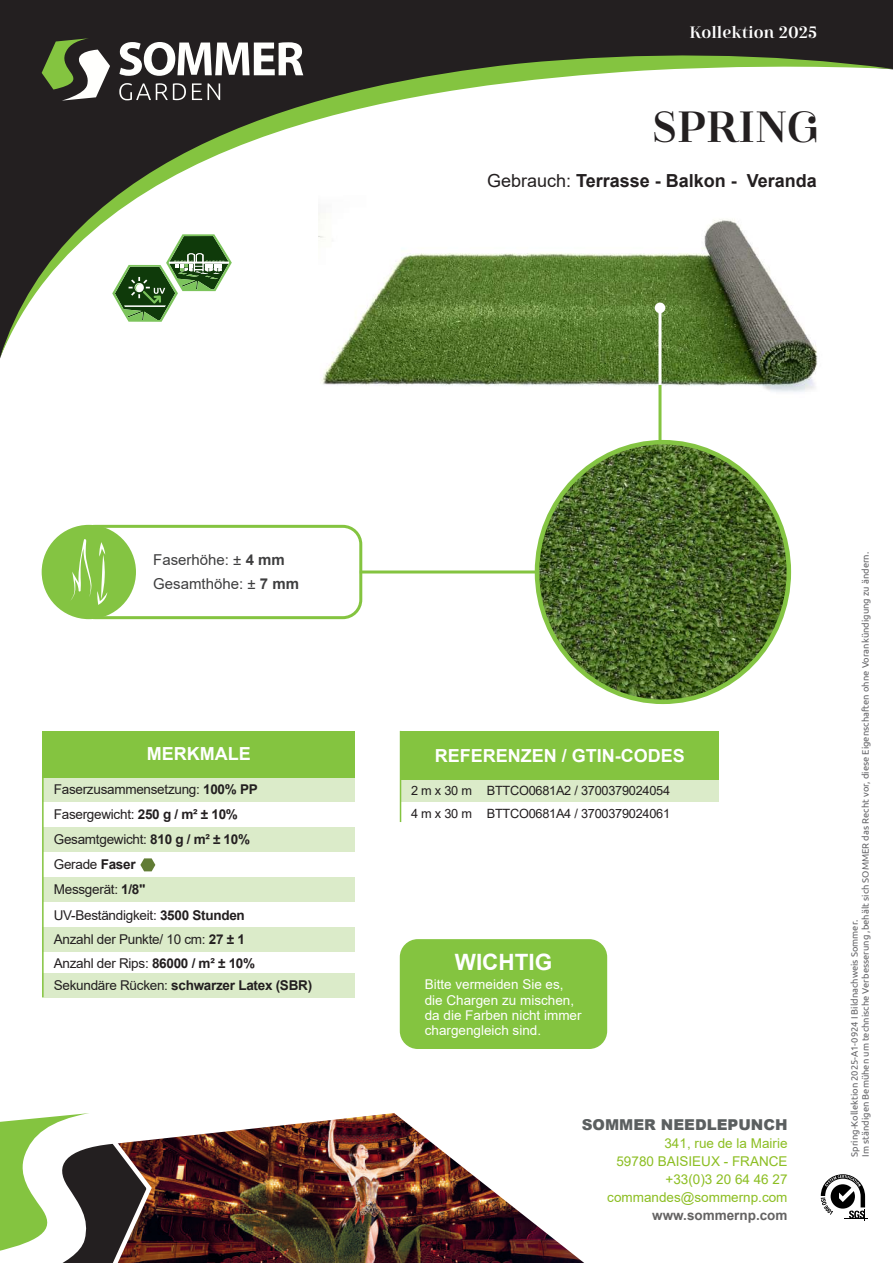
<style>
.page{position:relative;width:893px;height:1263px;background:#fff}
.page>*{position:absolute;margin:0;border:0;box-sizing:border-box;transform-origin:0 0}
.t1{font:43.5px "Cabrito Didone Nor Dem";color:#231f20}
.t2{font:700 22.5px "Arial";color:#fff}
.t3{font:700 18px "Arial";color:#231f20}
.t4{font:700 18px "Arial";color:#fff}
.t5{font:16.5px "Cabrito Didone Nor Dem";color:#fff}
.t6{font:15px/24px "Arial";color:#3e3e3f}
.t7{font:900 15px "Arial";color:#5b5f60}
.t8{font:13.5px/24.9px "Arial";letter-spacing:-.02em;color:#231f20}
.t9{font:13.5px/15px "Arial";color:#fff}
.t10{font:13.5px/18px "Arial";color:#8cbe22;text-align:right}
.t11{font:700 13.5px "Arial";letter-spacing:-.02em;color:#231f20}
.t12{font:700 13.5px "Arial";color:#646363}
.t13{font:12.75px/22.5px "Arial";letter-spacing:-.02em;color:#231f20}
.t14{font:9.3px/11.2px "Ubuntu";color:#636366}
.s1{font-weight:400}
.s2{font-weight:700}
</style>
<div class="page">
<div style="left:43px;top:973px;width:312px;height:24px;background:#dbebc9"></div>
<img style="left:321px;top:358px;width:497px;height:52px">
<svg style="left:821px;top:1174px;width:47px;height:46px"></svg>
<div style="left:43px;top:777px;width:312px;height:24px;background:#dbebc9"></div>
<div style="left:43px;top:877px;width:312px;height:24px;background:#dbebc9"></div>
<div style="left:43px;top:927px;width:312px;height:24px;background:#dbebc9"></div>
<div style="left:43px;top:827px;width:312px;height:24px;background:#dbebc9"></div>
<div style="left:42px;top:731px;width:313px;height:46px;background:#84c440"></div>
<svg style="left:140px;top:858px;width:15px;height:13px"></svg>
<hr style="left:42px;top:735px;width:2px;height:262px;background:#84c440">
<div style="left:400px;top:777px;width:319px;height:25px;background:#dbebc9"></div>
<div style="left:400px;top:731px;width:319px;height:48px;background:#84c440"></div>
<hr style="left:400px;top:731px;width:1px;height:91px;background:#84c440">
<img style="left:154px;top:1113px;width:430px;height:150px">
<svg style="left:0;top:1113px;width:154px;height:150px"></svg>
<div style="left:0;top:0;width:893px;height:52px;background:#231f20"></div>
<svg style="left:0;top:52px;width:893px;height:306px"></svg>
<svg style="left:42px;top:38px;width:68px;height:63px"></svg>
<svg style="left:119px;top:42px;width:184px;height:34px"></svg>
<svg style="left:119px;top:83px;width:67px;height:17px"></svg>
<svg style="left:192px;top:83px;width:10px;height:17px"></svg>
<svg style="left:208px;top:83px;width:12px;height:17px"></svg>
<svg style="left:112px;top:234px;width:120px;height:88px"></svg>
<div style="left:400px;top:939px;width:207px;height:110px;background:#84c440;border-radius:18px"></div>
<div style="left:76px;top:525px;width:286px;height:94px;border:3px solid #84c440;border-radius:18px"></div>
<div style="left:42px;top:525px;width:94px;height:94px;background:#84c442;border-radius:50%"></div>
<svg style="left:71px;top:539px;width:36px;height:66px"></svg>
<hr style="left:360px;top:570px;width:298px;height:3px;background:#84c440">
<hr style="left:658px;top:385px;width:3px;height:119px;background:#84c440">
<div style="left:655px;top:303px;width:10px;height:10px;background:#fff;border-radius:50%"></div>
<hr style="left:658px;top:308px;width:3px;height:77px;background:#fff">
<img style="left:537px;top:442px;width:252px;height:260px">
<p class="t5" style="left:690px;top:22px;width:129px">Kollektion 2025</p>
<h1 class="t1" style="left:652px;top:101px;width:168px">SPRING</h1>
<h3 class="t3" style="left:487px;top:168px;width:331px"><span class="s1">Gebrauch:</span> Terrasse - Balkon - Veranda</h3>
<p class="t6" style="left:153px;top:548px;width:147px">Faserhöhe: ± <span class="s2">4 mm<br></span>Gesamthöhe: ± <span class="s2">7 mm</span></p>
<h3 class="t4" style="left:147px;top:741px;width:105px">MERKMALE</h3>
<p class="t8" style="left:54px;top:777px;width:206px">Faserzusammensetzung: <span class="s2">100% PP</span></p>
<p class="t8" style="left:54px;top:827px;width:198px">Gesamtgewicht: <span class="s2">810 g / m² ± 10%<br></span>Gerade <span class="s2">Faser<br></span>Messgerät: <span class="s2">1/8"</span></p>
<p class="t8" style="left:54px;top:927px;width:193px">Anzahl der Punkte/ 10 cm: <span class="s2">27 ± 1</span></p>
<p class="t11" style="left:54px;top:976px;width:260px"><span class="s1">Sekundäre Rücken:</span> schwarzer Latex (SBR)</p>
<p class="t8" style="left:54px;top:802px;width:186px">Fasergewicht: <span class="s2">250 g / m² ± 10%</span></p>
<p class="t8" style="left:54px;top:902px;width:193px">UV-Beständigkeit: <span class="s2">3500 Stunden</span></p>
<p class="t8" style="left:54px;top:951px;width:203px">Anzahl der Rips: <span class="s2">86000 / m² ± 10%</span></p>
<h3 class="t4" style="left:435px;top:742px;width:252px">REFERENZEN / GTIN-CODES</h3>
<p class="t13" style="left:411px;top:780px;width:62px">2 m x 30 m<br>4 m x 30 m</p>
<p class="t13" style="left:487px;top:780px;width:185px">BTTCO0681A2 / 3700379024054<br>BTTCO0681A4 / 3700379024061</p>
<h2 class="t2" style="left:455px;top:946px;width:99px">WICHTIG</h2>
<p class="t9" style="left:425px;top:977px;width:158px">Bitte vermeiden Sie es, die Chargen zu mischen, da die Farben nicht immer chargengleich sind.</p>
<p class="t7" style="left:582px;top:1114px;width:207px">SOMMER NEEDLEPUNCH</p>
<p class="t10" style="left:607px;top:1134px;width:182px">341, rue de la Mairie<br>59780 BAISIEUX - FRANCE +33(0)3 20 64 46 27 commandes@sommernp.com</p>
<p class="t12" style="left:652px;top:1206px;width:137px">www.sommernp.com</p>
<p class="t14" style="left:848px;top:1157px;width:606px;rotate:-90deg">Spring-Kollektion 2025-A1-0924 I Bildnachweis Sommer.<br>Im ständigen Bemühen um technische Verbesserung ,behält sich SOMMER das Recht vor, diese Eigenschaften ohne Vorankündigung zu ändern.</p>
</div>
